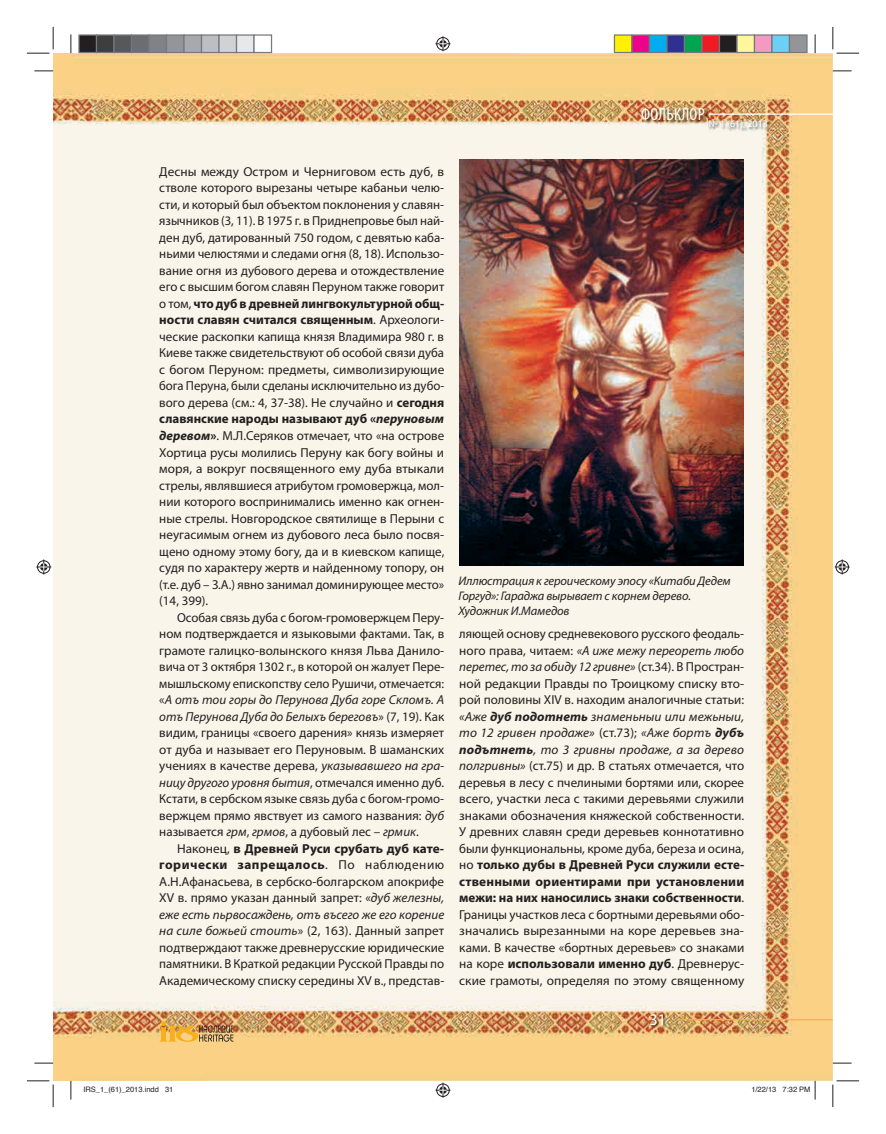
<style>
.page{position:relative;width:886px;height:1134px;background:#fff}
.page>*{position:absolute;margin:0;border:0;box-sizing:border-box;transform-origin:0 0}
.t1{font:condensed 17.5px "Myriad Pro";letter-spacing:.02em;color:#fff}
.t2{font:16.25px "Myriad Pro";color:#fff}
.t3{font:13px/16.5px "Myriad Pro";color:#231f20;text-align:justify}
.t4{font:italic 12.5px/15px "Myriad Pro";letter-spacing:-.01em;color:#231f20}
.t5{font:10px "Myriad Pro";color:#fff}
.t6{font:7.5px "Helvetica";color:#231f20}
.s1{font-weight:700}
.s2{font-weight:700;font-style:italic}
.s3{font-style:italic}
</style>
<div class="page">
<img style="left:53px;top:53px;width:780px;height:1028px">
<img style="left:71px;top:53px;width:1px;height:1028px">
<img style="left:459px;top:160px;width:284px;height:406px">
<svg style="left:159px;top:1021px;width:74px;height:21px;background:#ce9b50"></svg>
<hr style="left:680px;top:1019px;width:153px;height:1px;background:#fbb033">
<img style="left:642px;top:108px;width:67px;height:17px">
<hr style="left:709px;top:113px;width:124px;height:2px;background:#fff">
<img style="left:649px;top:1013px;width:17px;height:14px">
<img style="left:709px;top:120px;width:61px;height:12px">
<svg style="left:34px;top:70px;width:19px;height:2px"></svg>
<svg style="left:833px;top:70px;width:18px;height:2px"></svg>
<svg style="left:34px;top:1062px;width:19px;height:2px"></svg>
<svg style="left:833px;top:1062px;width:18px;height:2px"></svg>
<svg style="left:70px;top:34px;width:2px;height:19px"></svg>
<svg style="left:70px;top:1081px;width:2px;height:18px"></svg>
<svg style="left:814px;top:34px;width:2px;height:19px"></svg>
<svg style="left:27px;top:27px;width:27px;height:27px"></svg>
<svg style="left:27px;top:1080px;width:27px;height:27px"></svg>
<svg style="left:832px;top:27px;width:27px;height:27px"></svg>
<svg style="left:832px;top:1080px;width:27px;height:27px"></svg>
<svg style="left:435px;top:36px;width:15px;height:15px"></svg>
<svg style="left:435px;top:1083px;width:15px;height:15px"></svg>
<svg style="left:36px;top:559px;width:15px;height:15px"></svg>
<svg style="left:835px;top:559px;width:15px;height:15px"></svg>
<div style="left:79px;top:35px;width:17px;height:18px;background:#231f20"></div>
<div style="left:78px;top:34px;width:19px;height:19px;border:1px solid #76787b"></div>
<div style="left:96px;top:35px;width:18px;height:18px;background:#3e3e3f"></div>
<div style="left:96px;top:34px;width:19px;height:19px;border:1px solid #76787b"></div>
<div style="left:114px;top:35px;width:17px;height:18px;background:#57585a"></div>
<div style="left:113px;top:34px;width:19px;height:19px;border:1px solid #76787b"></div>
<div style="left:131px;top:35px;width:18px;height:18px;background:#6c6d70"></div>
<div style="left:131px;top:34px;width:19px;height:19px;border:1px solid #76787b"></div>
<div style="left:149px;top:35px;width:17px;height:18px;background:#808285"></div>
<div style="left:148px;top:34px;width:19px;height:19px;border:1px solid #76787b"></div>
<div style="left:166px;top:35px;width:18px;height:18px;background:#939598"></div>
<div style="left:166px;top:34px;width:19px;height:19px;border:1px solid #76787b"></div>
<div style="left:184px;top:35px;width:17px;height:18px;background:#a8a9ad"></div>
<div style="left:183px;top:34px;width:19px;height:19px;border:1px solid #76787b"></div>
<div style="left:201px;top:35px;width:18px;height:18px;background:#bdbec1"></div>
<div style="left:201px;top:34px;width:19px;height:19px;border:1px solid #76787b"></div>
<div style="left:219px;top:35px;width:17px;height:18px;background:#d1d2d4"></div>
<div style="left:218px;top:34px;width:19px;height:19px;border:1px solid #76787b"></div>
<div style="left:236px;top:35px;width:18px;height:18px;background:#e7e8e9"></div>
<div style="left:236px;top:34px;width:19px;height:19px;border:1px solid #76787b"></div>
<div style="left:253px;top:34px;width:19px;height:19px;border:1px solid #76787b"></div>
<div style="left:614px;top:35px;width:18px;height:18px;background:#fff101"></div>
<div style="left:614px;top:34px;width:18px;height:19px;border:1px solid #76787b"></div>
<div style="left:632px;top:35px;width:17px;height:18px;background:#ed028c"></div>
<div style="left:631px;top:34px;width:19px;height:19px;border:1px solid #76787b"></div>
<div style="left:649px;top:35px;width:18px;height:18px;background:#00aeef"></div>
<div style="left:649px;top:34px;width:18px;height:19px;border:1px solid #76787b"></div>
<div style="left:667px;top:35px;width:17px;height:18px;background:#2e3092"></div>
<div style="left:666px;top:34px;width:19px;height:19px;border:1px solid #76787b"></div>
<div style="left:684px;top:35px;width:18px;height:18px;background:#00a54f"></div>
<div style="left:684px;top:34px;width:18px;height:19px;border:1px solid #76787b"></div>
<div style="left:702px;top:35px;width:17px;height:18px;background:#ee1d23"></div>
<div style="left:701px;top:34px;width:19px;height:19px;border:1px solid #76787b"></div>
<div style="left:719px;top:35px;width:18px;height:18px;background:#231f20"></div>
<div style="left:719px;top:34px;width:18px;height:19px;border:1px solid #76787b"></div>
<div style="left:737px;top:35px;width:17px;height:18px;background:#fff79a"></div>
<div style="left:736px;top:34px;width:19px;height:19px;border:1px solid #76787b"></div>
<div style="left:754px;top:35px;width:18px;height:18px;background:#f499c2"></div>
<div style="left:754px;top:34px;width:18px;height:19px;border:1px solid #76787b"></div>
<div style="left:772px;top:35px;width:17px;height:18px;background:#6bcff6"></div>
<div style="left:771px;top:34px;width:19px;height:19px;border:1px solid #76787b"></div>
<div style="left:789px;top:35px;width:18px;height:18px;background:#939598"></div>
<div style="left:789px;top:34px;width:18px;height:19px;border:1px solid #76787b"></div>
<svg style="left:814px;top:1081px;width:2px;height:18px"></svg>
<h1 class="t1" style="left:641px;top:108px;width:65px">ФОЛЬКЛОР</h1>
<p class="t5" style="left:709px;top:120px;width:61px">№ 1 (61), 2013</p>
<p class="t3" style="left:159px;top:164px;width:287px">Десны между Остром и Черниговом есть дуб, в стволе которого вырезаны четыре кабаньи челю&shy;сти, и который был объектом поклонения у славян&shy;язычников (3, 11). В 1975 г. в Приднепровье был най&shy;ден дуб, датированный 750 годом, с девятью каба&shy;ньими челюстями и следами огня (8, 18). Использо&shy;вание огня из дубового дерева и отождествление его с высшим богом славян Перуном также говорит о том, <span class="s1">что дуб в древней лингвокультурной общ&shy;ности славян считался священным</span>. Археологи&shy;ческие раскопки капища князя Владимира 980 г. в Киеве также свидетельствуют об особой связи дуба с богом Перуном: предметы, символизирующие бога Перуна, были сделаны исключительно из дубо&shy;вого дерева (см.: 4, 37-38). Не случайно и <span class="s1">сегодня славянские народы называют дуб «</span><span class="s2">перуновым деревом</span><span class="s1">»</span>. М.Л.Серяков отмечает, что «на острове Хортица русы молились Перуну как богу войны и моря, а вокруг посвященного ему дуба втыкали стрелы, являвшиеся атрибутом громовержца, мол&shy;нии которого воспринимались именно как огнен&shy;ные стрелы. Новгородское святилище в Перыни с неугасимым огнем из дубового леса было посвя&shy;щено одному этому богу, да и в киевском капище, судя по характеру жертв и найденному топору, он (т.е. дуб – З.А.) явно занимал доминирующее место» (14, 399).</p>
<p class="t3" style="left:159px;top:610px;width:287px;text-indent:18px">Особая связь дуба с богом-громовержцем Перу&shy;ном подтверждается и языковыми фактами. Так, в грамоте галицко-волынского князя Льва Данило&shy;вича от 3 октября 1302 г., в которой он жалует Пере&shy;мышльскому епископству село Рушичи, отмечается: «<span class="s3">А отъ тои горы до Перунова Дуба горе Скломъ. А отъ Перунова Дуба до Белыхъ береговъ</span>» (7, 19). Как видим, границы «своего дарения» князь измеряет от дуба и называет его Перуновым. В шаманских учениях в качестве дерева, <span class="s3">указывавшего на гра&shy;ницу другого уровня бытия</span>, отмечался именно дуб.<br>Кстати, в сербском языке связь дуба с богом-громо&shy;вержцем прямо явствует из самого названия: <span class="s3">дуб </span>называется <span class="s3">грм</span>, <span class="s3">грмов</span>, а дубовый лес – <span class="s3">грмик</span>.</p>
<p class="t3" style="left:159px;top:841px;width:287px;text-indent:18px">Наконец, <span class="s1">в Древней Руси срубать дуб кате&shy;горически запрещалось</span>. По наблюдению А.Н.Афанасьева, в сербско-болгарском апокрифе XV в. прямо указан данный запрет: «<span class="s3">дуб железны, еже есть пьрвосаждень, отъ въсего же его корение на силе божьей стоить</span>» (2, 163). Данный запрет подтверждают также древнерусские юридические памятники. В Краткой редакции Русской Правды по Академическому списку середины XV в., представ-</p>
<p class="t4" style="left:458px;top:574px;width:274px">Иллюстрация к героическому эпосу «Китаби Дедем<br>Горгуд»: Гараджа вырывает с корнем дерево.<br>Художник И.Мамедов</p>
<p class="t3" style="left:459px;top:626px;width:287px">ляющей основу средневекового русского феодаль&shy;ного права, читаем: <span class="s3">«А иже межу переореть любо перетес, то за обиду 12 гривне»</span> (ст.34). В Простран&shy;ной редакции Правды по Троицкому списку вто&shy;рой половины XIV в. находим аналогичные статьи: <span class="s3">«Аже</span> <span class="s2">дуб подотнеть</span> <span class="s3">знаменьныи или межьныи, то 12 гривен продаже»</span> (ст.73); <span class="s3">«Аже бортъ</span> <span class="s2">дубъ подътнеть</span><span class="s3">, то 3 гривны продаже, а за дерево полгривны»</span> (ст.75) и др. В статьях отмечается, что деревья в лесу с пчелиными бортями или, скорее всего, участки леса с такими деревьями служили знаками обозначения княжеской собственности.<br>У древних славян среди деревьев коннотативно были функциональны, кроме дуба, береза и осина, но <span class="s1">только дубы в Древней Руси служили есте&shy;ственными ориентирами при установлении межи: на них наносились знаки собственности</span>.<br>Границы участков леса с бортными деревьями обо&shy;значались вырезанными на коре деревьев зна&shy;ками. В качестве «бортных деревьев» со знаками на коре <span class="s1">использовали именно дуб</span>. Древнерус&shy;ские грамоты, определяя по этому священному</p>
<p class="t2" style="left:649px;top:1013px;width:18px">31</p>
<p class="t6" style="left:83px;top:1084px;width:92px">IRS_1_(61)_2013.indd 31</p>
<p class="t6" style="left:751px;top:1084px;width:61px">1/22/13 7:32 PM</p>
</div>
